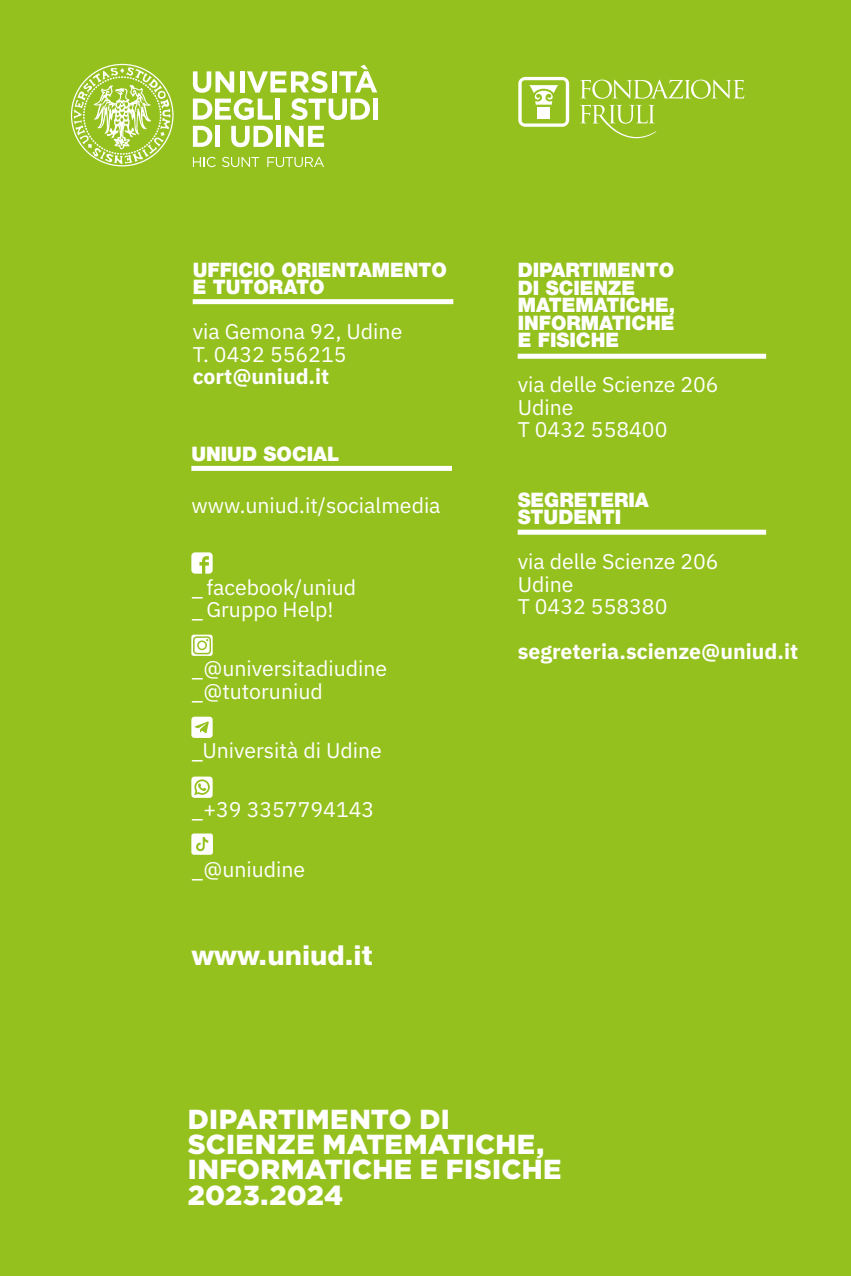
<style>
.page{position:relative;width:851px;height:1276px;background:#fff}
.page>*{position:absolute;margin:0;border:0;box-sizing:border-box;transform-origin:0 0}
.t1{font:900 27.5px/25px "Gotham";letter-spacing:.01em;color:#fff}
.t2{font:800 27.5px "Helvetica Neue LT Std";color:#fff}
.t3{font:21.25px/22.5px "IBM Plex Sans";color:#fff}
.t4{font:700 21.25px "IBM Plex Sans";color:#fff}
.t5{font:900 20px/17.5px "Helvetica Neue LT Std";color:#fff}
</style>
<div class="page">
<div style="left:0;top:0;width:850px;height:1276px;background:#95c11f"></div>
<div style="left:517px;top:530px;width:249px;height:5px;background:#fff"></div>
<svg style="left:518px;top:77px;width:51px;height:50px"></svg>
<div style="left:537px;top:107px;width:12px;height:12px;background:#fff"></div>
<svg style="left:580px;top:80px;width:164px;height:19px"></svg>
<svg style="left:580px;top:105px;width:76px;height:34px"></svg>
<div style="left:517px;top:354px;width:249px;height:5px;background:#fff"></div>
<div style="left:193px;top:299px;width:260px;height:5px;background:#fff"></div>
<div style="left:191px;top:466px;width:261px;height:5px;background:#fff"></div>
<svg style="left:191px;top:552px;width:22px;height:21px"></svg>
<svg style="left:191px;top:634px;width:22px;height:22px"></svg>
<svg style="left:191px;top:776px;width:22px;height:22px"></svg>
<svg style="left:191px;top:716px;width:22px;height:22px"></svg>
<svg style="left:191px;top:833px;width:22px;height:21px"></svg>
<svg style="left:71px;top:64px;width:102px;height:102px"></svg>
<svg style="left:193px;top:157px;width:23px;height:10px"></svg>
<svg style="left:222px;top:157px;width:37px;height:10px"></svg>
<svg style="left:267px;top:157px;width:57px;height:10px"></svg>
<svg style="left:193px;top:65px;width:184px;height:55px"></svg>
<hr style="left:373px;top:99px;width:4px;height:21px;background:#fff">
<svg style="left:193px;top:126px;width:19px;height:21px"></svg>
<hr style="left:215px;top:126px;width:4px;height:21px;background:#fff">
<svg style="left:231px;top:126px;width:42px;height:21px"></svg>
<hr style="left:276px;top:126px;width:4px;height:21px;background:#fff">
<svg style="left:285px;top:126px;width:39px;height:21px"></svg>
<p class="t5" style="left:193px;top:261px;width:256px">UFFICIO ORIENTAMENTO<br>E TUTORATO</p>
<p class="t3" style="left:193px;top:318px;width:211px">via Gemona 92, Udine<br>T. 0432 556215</p>
<p class="t4" style="left:193px;top:360px;width:138px">cort@uniud.it</p>
<p class="t5" style="left:191px;top:445px;width:150px">UNIUD SOCIAL</p>
<p class="t3" style="left:191px;top:492px;width:251px">www.uniud.it/socialmedia</p>
<p class="t3" style="left:191px;top:574px;width:166px">_facebook/uniud _Gruppo Help!</p>
<p class="t3" style="left:191px;top:656px;width:197px">_@universitadiudine _@tutoruniud</p>
<p class="t3" style="left:191px;top:737px;width:192px">_Università di Udine</p>
<p class="t3" style="left:191px;top:797px;width:184px">_+39 3357794143</p>
<p class="t3" style="left:191px;top:856px;width:115px">_@uniudine</p>
<p class="t2" style="left:191px;top:939px;width:182px">www.uniud.it</p>
<p class="t5" style="left:517px;top:261px;width:159px">DIPARTIMENTO<br>DI SCIENZE<br>MATEMATICHE,<br>INFORMATICHE<br>E FISICHE</p>
<p class="t3" style="left:517px;top:372px;width:202px">via delle Scienze 206<br>Udine<br>T 0432 558400</p>
<p class="t5" style="left:517px;top:491px;width:133px">SEGRETERIA<br>STUDENTI</p>
<p class="t3" style="left:517px;top:549px;width:202px">via delle Scienze 206<br>Udine<br>T 0432 558380</p>
<p class="t4" style="left:517px;top:635px;width:282px">segreteria.scienze@uniud.it</p>
<p class="t1" style="left:188px;top:1107px;width:375px">DIPARTIMENTO DI<br>SCIENZE MATEMATICHE,<br>INFORMATICHE E FISICHE<br>2023.2024</p>
</div>
